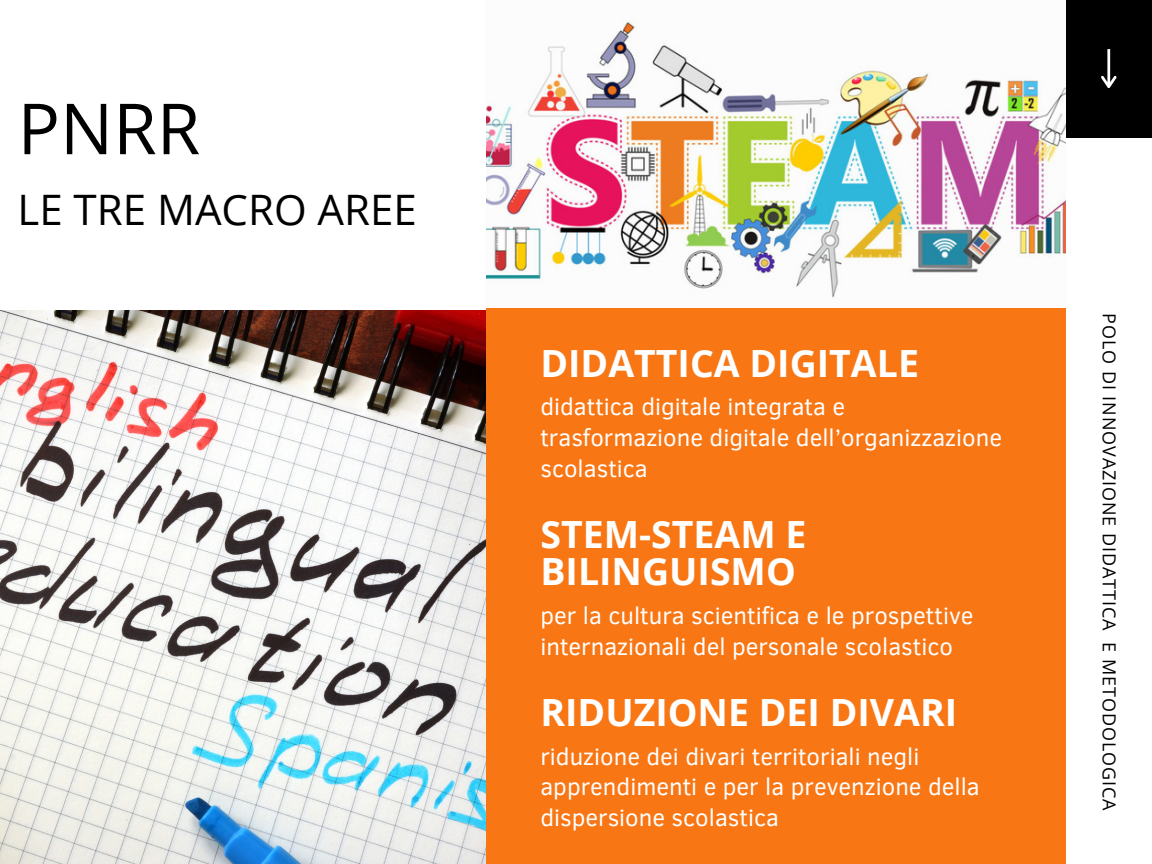
<style>
.page{position:relative;width:1152px;height:864px;background:#fff}
.page>*{position:absolute;margin:0;border:0;box-sizing:border-box;transform-origin:0 0}
.t1{font:70.5px "Open Sans";color:#000}
.t2{font:42px "Open Sans";color:#000}
.t3{font:700 37.5px/37.2px "Open Sans";color:#fff}
.t4{font:24px/30.6px "Clear Sans";color:#fff}
.t5{font:18px "Open Sans";letter-spacing:.05em;color:#000}
</style>
<div class="page">
<div style="left:1066px;top:0;width:86px;height:137px;background:#000"></div>
<svg style="left:1101px;top:49px;width:16px;height:39px"></svg>
<div style="left:486px;top:307px;width:579px;height:557px;background:#f97614"></div>
<img style="left:486px;top:22px;width:579px;height:276px">
<img style="left:0;top:311px;width:486px;height:553px">
<p class="t1" style="left:18px;top:79px;width:184px">PNRR</p>
<p class="t2" style="left:18px;top:180px;width:401px">LE TRE MACRO AREE</p>
<p class="t3" style="left:540px;top:344px;width:380px">DIDATTICA DIGITALE</p>
<p class="t4" style="left:540px;top:390px;width:463px">didattica digitale integrata e trasformazione digitale dell’organizzazione scolastica</p>
<p class="t3" style="left:540px;top:515px;width:268px">STEM-STEAM E<br>BILINGUISMO</p>
<p class="t4" style="left:540px;top:599px;width:435px">per la cultura scientifica e le prospettive internazionali del personale scolastico</p>
<p class="t3" style="left:540px;top:693px;width:418px">RIDUZIONE DEI DIVARI</p>
<p class="t4" style="left:540px;top:740px;width:441px">riduzione dei divari territoriali negli apprendimenti e per la prevenzione della dispersione scolastica</p>
<p class="t5" style="left:1122px;top:313px;width:498px;rotate:90deg">POLO DI INNOVAZIONE DIDATTICA E METODOLOGICA</p>
</div>
